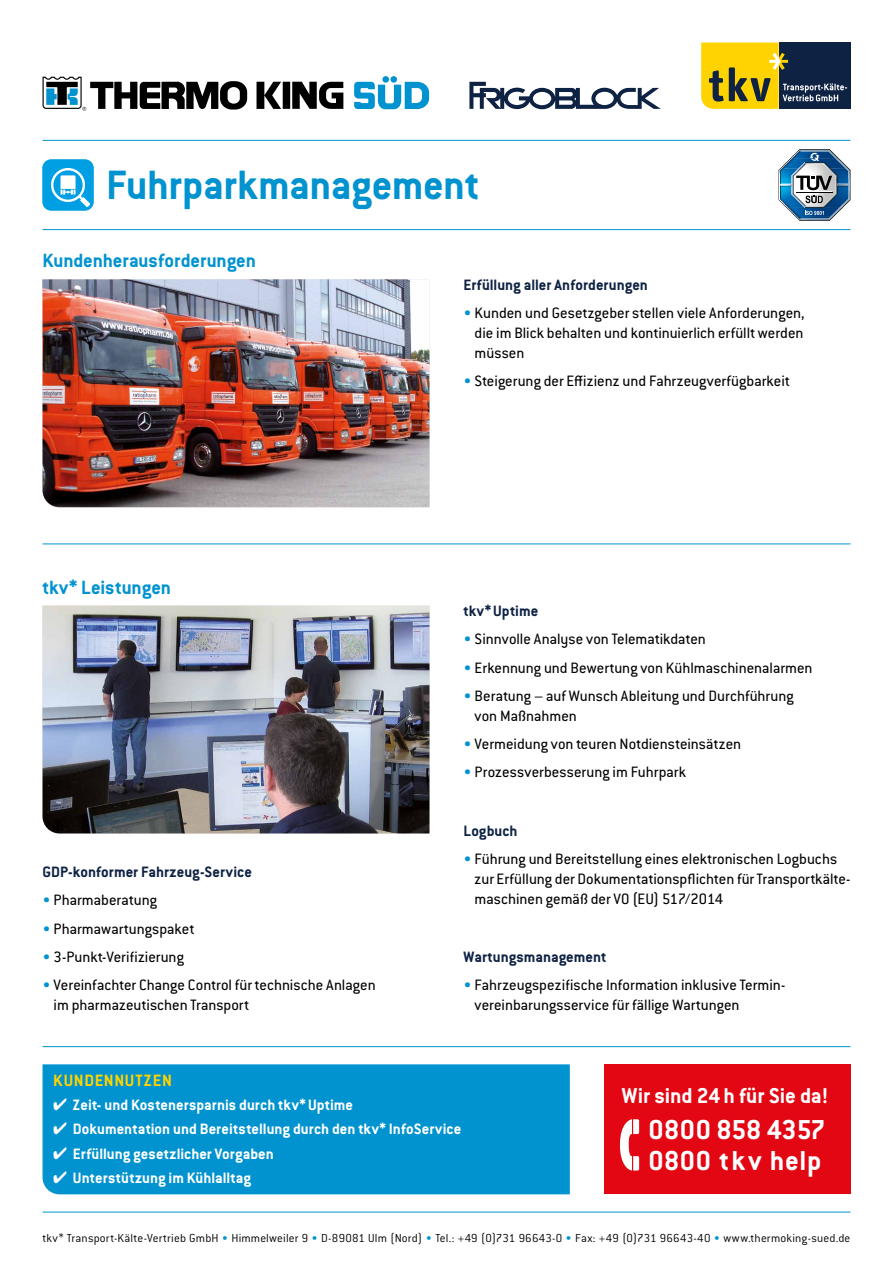
<style>
.page{position:relative;width:893px;height:1263px;background:#fff}
.page>*{position:absolute;margin:0;border:0;box-sizing:border-box;transform-origin:0 0}
.t1{font:700 45px "Conduit ITC";letter-spacing:-.01em;color:#0093cf}
.t2{font:700 30.15px/31.7px "Conduit ITC";letter-spacing:.015em;color:#fff}
.t3{font:700 23.55px "Conduit ITC";letter-spacing:-.01em;color:#fff}
.t4{font:700 21px "Conduit ITC";letter-spacing:-.005em;color:#0093cf}
.t5{font:700 18px "Conduit ITC";letter-spacing:.035em;color:#ffd300}
.t6{font:16.5px/19.8px "Conduit ITC";letter-spacing:.005em;color:#000}
.t7{font:700 16.5px "Conduit ITC";color:#fff}
.t8{font:700 16.5px "Conduit ITC";color:#0e2244}
.t9{font:12.75px "Conduit ITC Light";letter-spacing:.01em;color:#000}
.s1{color:#0093cf}
</style>
<div class="page">
<hr style="left:43px;top:229px;width:807px;height:1px;background:#0093cf">
<hr style="left:43px;top:140px;width:807px;height:1px;background:#0093cf">
<svg style="left:43px;top:159px;width:51px;height:51px"></svg>
<hr style="left:43px;top:543px;width:807px;height:1px;background:#0093cf">
<div style="left:43px;top:1064px;width:527px;height:130px;background:#0093cf"></div>
<img style="left:43px;top:279px;width:386px;height:228px">
<hr style="left:43px;top:1212px;width:807px;height:1px;background:#0093cf">
<div style="left:604px;top:1064px;width:246px;height:130px;background:#e30613"></div>
<svg style="left:620px;top:1119px;width:19px;height:51px"></svg>
<hr style="left:43px;top:1046px;width:807px;height:1px;background:#0093cf">
<svg style="left:43px;top:77px;width:300px;height:34px"></svg>
<svg style="left:354px;top:76px;width:75px;height:33px"></svg>
<svg style="left:469px;top:82px;width:192px;height:27px"></svg>
<div style="left:779px;top:43px;width:71px;height:66px;background:#0e2244"></div>
<svg style="left:701px;top:43px;width:146px;height:66px"></svg>
<svg style="left:779px;top:149px;width:71px;height:72px"></svg>
<img style="left:43px;top:606px;width:386px;height:227px">
<h1 class="t1" style="left:106px;top:158px;width:375px">Fuhrparkmanagement</h1>
<p class="t4" style="left:43px;top:247px;width:215px">Kundenherausforderungen</p>
<p class="t4" style="left:43px;top:574px;width:130px">tkv* Leistungen</p>
<p class="t8" style="left:43px;top:862px;width:211px">GDP-konformer Fahrzeug-Service</p>
<p class="t6" style="left:43px;top:890px;width:116px"><span class="s1">•</span> Pharmaberatung</p>
<p class="t6" style="left:43px;top:918px;width:153px"><span class="s1">•</span> Pharmawartungspaket</p>
<p class="t6" style="left:43px;top:946px;width:143px"><span class="s1">•</span> 3-Punkt-Verifizierung</p>
<p class="t6" style="left:54px;top:975px;width:323px;text-indent:-11px"><span class="s1">•</span> Vereinfachter Change Control für technische Anlagen im pharmazeutischen Transport</p>
<p class="t8" style="left:463px;top:275px;width:186px">Erfüllung aller Anforderungen</p>
<p class="t6" style="left:475px;top:303px;width:331px;text-align:justify;text-indent:-11px"><span class="s1">•</span> Kunden und Gesetzgeber stellen viele Anforderungen, die im Blick behalten und kontinuierlich erfüllt werden müssen</p>
<p class="t6" style="left:463px;top:370px;width:328px"><span class="s1">•</span> Steigerung der Effizienz und Fahrzeugverfügbarkeit</p>
<p class="t8" style="left:463px;top:601px;width:76px">tkv*Uptime</p>
<p class="t6" style="left:463px;top:629px;width:244px"><span class="s1">•</span> Sinnvolle Analyse von Telematikdaten</p>
<p class="t6" style="left:463px;top:657px;width:350px"><span class="s1">•</span> Erkennung und Bewertung von Kühlmaschinenalarmen</p>
<p class="t6" style="left:475px;top:685px;width:321px;text-indent:-11px"><span class="s1">•</span> Beratung – auf Wunsch Ableitung und Durchführung von Maßnahmen</p>
<p class="t6" style="left:463px;top:733px;width:279px"><span class="s1">•</span> Vermeidung von teuren Notdiensteinsätzen</p>
<p class="t6" style="left:463px;top:762px;width:224px"><span class="s1">•</span> Prozessverbesserung im Fuhrpark</p>
<p class="t8" style="left:463px;top:820px;width:56px">Logbuch</p>
<p class="t6" style="left:475px;top:848px;width:377px;text-indent:-11px"><span class="s1">•</span> Führung und Bereitstellung eines elektronischen Logbuchs zur Erfüllung der Dokumentationspflichten für Transportkälte&shy;maschinen gemäß der VO (EU) 517/2014</p>
<p class="t8" style="left:463px;top:947px;width:145px">Wartungsmanagement</p>
<p class="t6" style="left:475px;top:975px;width:312px;text-indent:-11px"><span class="s1">•</span> Fahrzeugspezifische Information inklusive Termin&shy;vereinbarungsservice für fällige Wartungen</p>
<p class="t5" style="left:53px;top:1070px;width:120px">KUNDENNUTZEN</p>
<p class="t7" style="left:53px;top:1095px;width:301px">✔ Zeit- und Kostenersparnis durch tkv*Uptime</p>
<p class="t7" style="left:53px;top:1119px;width:410px">✔ Dokumentation und Bereitstellung durch den tkv* InfoService</p>
<p class="t7" style="left:53px;top:1143px;width:222px">✔ Erfüllung gesetzlicher Vorgaben</p>
<p class="t7" style="left:53px;top:1167px;width:199px">✔ Unterstützung im Kühlalltag</p>
<h3 class="t3" style="left:622px;top:1082px;width:208px">Wir sind 24h für Sie da!</h3>
<h2 class="t2" style="left:648px;top:1112px;width:179px">0800 858 4357<br>0800 tkv help</h2>
<p class="t9" style="left:43px;top:1230px;width:809px">tkv* Transport-Kälte-Vertrieb GmbH <span class="s1">•</span> Himmelweiler 9 <span class="s1">•</span> D-89081 Ulm (Nord) <span class="s1">•</span> Tel.: +49 (0)731 96643-0 <span class="s1">•</span> Fax: +49 (0)731 96643-40 <span class="s1">•</span> www.thermoking-sued.de</p>
</div>
